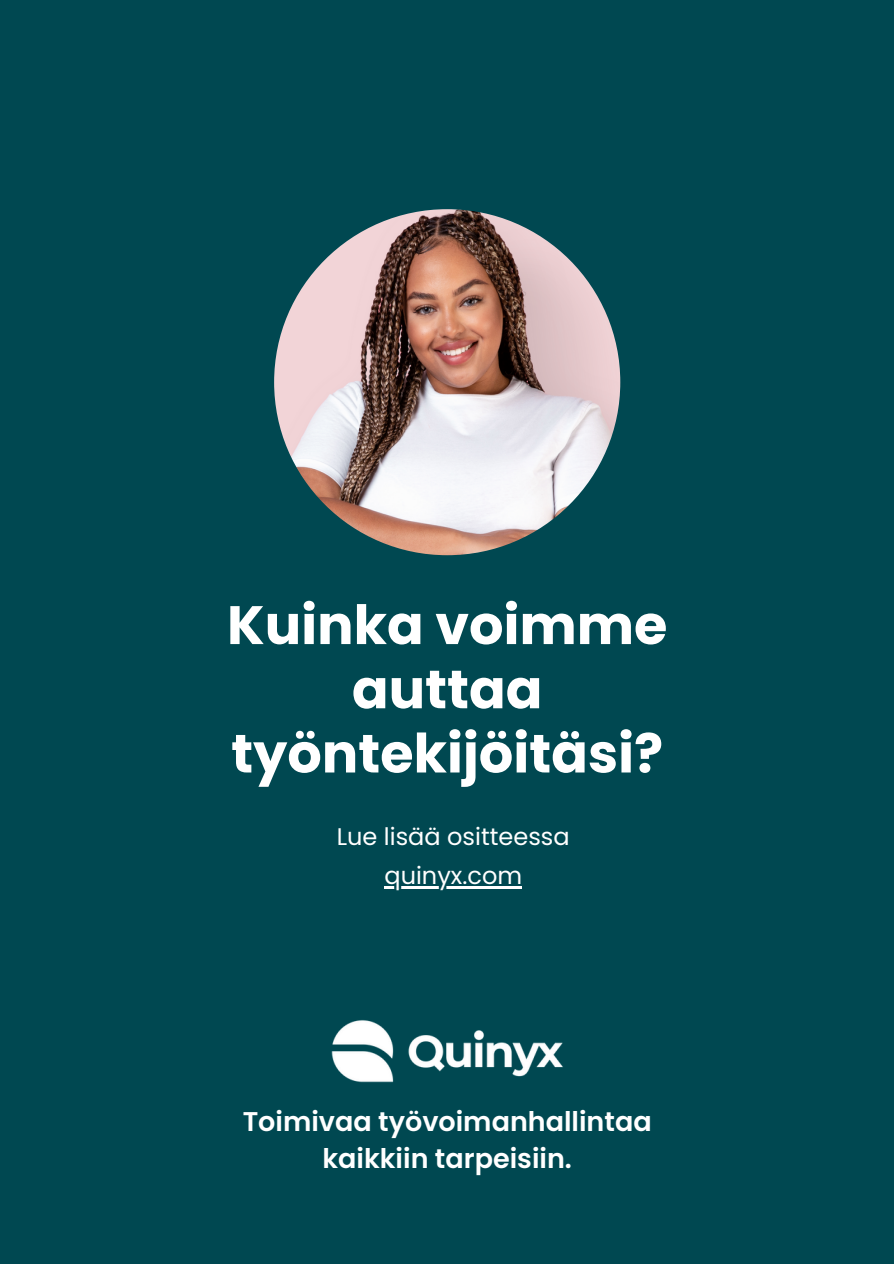
<style>
.page{position:relative;width:894px;height:1264px;background:#fff}
.page>*{position:absolute;margin:0;border:0;box-sizing:border-box;transform-origin:0 0}
.t1{font:700 54px "Poppins";color:#fff}
.t2{font:600 27px/37.2px "Poppins";color:#fff;text-align:center}
.t3{font:24px "Poppins";color:#fff}
</style>
<div class="page">
<div style="left:0;top:0;width:893px;height:1263px;background:#004851"></div>
<img style="left:331px;top:1020px;width:232px;height:63px">
<img style="left:274px;top:209px;width:346px;height:346px;border-radius:50%">
<hr style="left:384px;top:886px;width:138px;height:2px;background:#fff">
<p class="t1" style="left:227px;top:587px;width:441px">Kuinka voimme</p>
<p class="t1" style="left:352px;top:651px;width:192px">auttaa</p>
<p class="t1" style="left:231px;top:715px;width:433px">työntekijöitäsi?</p>
<p class="t3" style="left:337px;top:820px;width:234px">Lue lisää ositteessa</p>
<p class="t3" style="left:384px;top:858px;width:139px">quinyx.com</p>
<p class="t2" style="left:242px;top:1102px;width:410px">Toimivaa työvoimanhallintaa kaikkiin tarpeisiin.</p>
</div>
